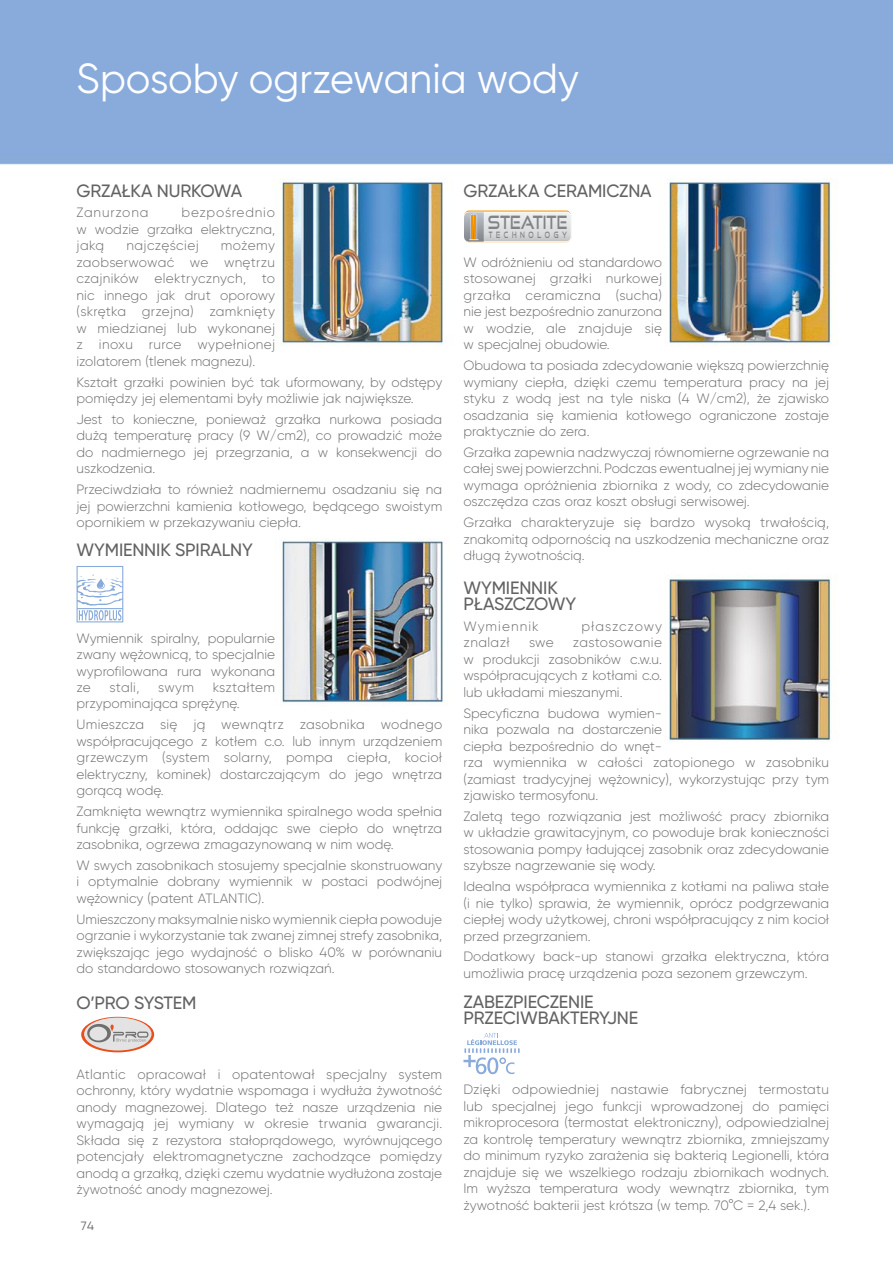
<style>
.page{position:relative;width:893px;height:1263px;background:#fff}
.page>*{position:absolute;margin:0;border:0;box-sizing:border-box;transform-origin:0 0}
.t1{font:42px "Gilroy";color:#fff}
.t2{font:18.15px "Good Times Rg";color:#808386;scale:.77 1}
.t3{font:500 17.85px/16.5px "Gilroy";letter-spacing:-.01em;color:#646363}
.t4{font:300 13.5px/16.5px "Gilroy";color:#706f6f;text-align:justify}
.t5{font:300 13.5px "Gilroy";letter-spacing:.03em;color:#706f6f}
.t6{font:300 13.5px "Gilroy";letter-spacing:.065em;color:#706f6f}
.t7{font:300 13.5px "Gilroy";letter-spacing:.06em;color:#706f6f}
.t8{font:300 13.5px "Gilroy";letter-spacing:.075em;color:#706f6f}
.t9{font:12px "Gilroy";color:#646363}
.t10{font:8.7px "Good Times Rg";letter-spacing:.675em;color:#808386;scale:.62 1}
</style>
<div class="page">
<img style="left:0;top:0;width:893px;height:1075px">
<svg style="left:464px;top:211px;width:107px;height:31px;background:#d8d5cf"></svg>
<svg style="left:77px;top:566px;width:46px;height:56px"></svg>
<svg style="left:77px;top:1013px;width:82px;height:41px"></svg>
<svg style="left:81px;top:1017px;width:73px;height:35px"></svg>
<div style="left:84px;top:1017px;width:68px;height:33px;background:#e3e3e3;border-radius:50%"></div>
<svg style="left:87px;top:1024px;width:61px;height:18px"></svg>
<svg style="left:463px;top:1033px;width:57px;height:41px"></svg>
<h1 class="t1" style="left:77px;top:53px;width:504px">Sposoby ogrzewania wody</h1>
<h3 class="t3" style="left:77px;top:182px;width:167px">GRZAŁKA NURKOWA</h3>
<p class="t7" style="left:77px;top:204px;width:73px">Zanurzona</p>
<p class="t4" style="left:77px;top:204px;width:200px;text-indent:105px">bezpośrednio w wodzie grzałka elektryczna, jaką</p>
<p class="t5" style="left:126px;top:237px;width:74px">najczęściej</p>
<p class="t4" style="left:77px;top:237px;width:200px;text-indent:144px">możemy zaobserwować we wnętrzu czajników elektrycznych, to nic innego jak drut oporowy (skrętka grzejna) zamknięty w miedzianej lub wykonanej z inoxu rurce wypełnionej izolatorem (tlenek magnezu).</p>
<p class="t4" style="left:77px;top:374px;width:367px">Kształt grzałki powinien być tak uformowany, by odstępy pomiędzy jej elementami były możliwie jak największe.</p>
<p class="t4" style="left:77px;top:411px;width:367px">Jest to konieczne, ponieważ grzałka nurkowa posiada dużą temperaturę pracy (9 W/cm2), co prowadzić może do nadmiernego jej przegrzania, a w konsekwencji do uszkodzenia.</p>
<p class="t4" style="left:77px;top:481px;width:367px">Przeciwdziała to również nadmiernemu osadzaniu się na jej powierzchni kamienia kotłowego, będącego swoistym opornikiem w przekazywaniu ciepła.</p>
<h3 class="t3" style="left:77px;top:541px;width:178px">WYMIENNIK SPIRALNY</h3>
<p class="t4" style="left:77px;top:629px;width:200px">Wymiennik spiralny, popularnie zwany wężownicą, to specjalnie wyprofilowana rura wykonana ze</p>
<p class="t4" style="left:77px;top:679px;width:200px;text-indent:136px">kształtem przypominająca sprężynę.</p>
<p class="t4" style="left:77px;top:716px;width:367px">Umieszcza się ją wewnątrz zasobnika wodnego współpracującego z kotłem c.o. lub innym urządzeniem grzewczym (system solarny, pompa ciepła, kocioł elektryczny, kominek) dostarczającym do jego wnętrza gorącą wodę.</p>
<p class="t4" style="left:77px;top:803px;width:367px">Zamknięta wewnątrz wymiennika spiralnego woda spełnia funkcję grzałki, która, oddając swe ciepło do wnętrza zasobnika, ogrzewa zmagazynowaną w nim wodę.</p>
<p class="t4" style="left:77px;top:857px;width:367px">W swych zasobnikach stosujemy specjalnie skonstruowany i optymalnie dobrany wymiennik w postaci podwójnej wężownicy (patent ATLANTIC).</p>
<p class="t4" style="left:77px;top:910px;width:367px">Umieszczony maksymalnie nisko wymiennik ciepła powoduje ogrzanie i wykorzystanie tak zwanej zimnej strefy zasobnika, zwiększając jego wydajność o blisko 40% w porównaniu do standardowo stosowanych rozwiązań.</p>
<h3 class="t3" style="left:77px;top:994px;width:121px">O’PRO SYSTEM</h3>
<p class="t4" style="left:110px;top:679px;width:31px">stali,</p>
<p class="t4" style="left:158px;top:679px;width:37px">swym</p>
<p class="t4" style="left:77px;top:1066px;width:367px">Atlantic opracował i opatentował specjalny system ochronny, który wydatnie wspomaga i wydłuża żywotność anody magnezowej. Dlatego też nasze urządzenia nie wymagają jej wymiany w okresie trwania gwarancji.<br>Składa się z rezystora stałoprądowego, wyrównującego potencjały elektromagnetyczne zachodzące pomiędzy anodą a grzałką, dzięki czemu wydatnie wydłużona zostaje żywotność anody magnezowej.</p>
<p class="t9" style="left:81px;top:1218px;width:15px">74</p>
<h3 class="t3" style="left:464px;top:182px;width:190px">GRZAŁKA CERAMICZNA</h3>
<h2 class="t2" style="left:488px;top:212px;width:105px">STEATITE</h2>
<p class="t10" style="left:489px;top:230px;width:128px">TECHNOLOGY</p>
<p class="t4" style="left:463px;top:254px;width:200px">W odróżnieniu od standardowo stosowanej grzałki nurkowej grzałka ceramiczna (sucha) nie jest bezpośrednio zanurzona w wodzie, ale znajduje się w specjalnej obudowie.</p>
<p class="t4" style="left:463px;top:357px;width:367px">Obudowa ta posiada zdecydowanie większą powierzchnię wymiany ciepła, dzięki czemu temperatura pracy na jej styku z wodą jest na tyle niska (4 W/cm2), że zjawisko osadzania się kamienia kotłowego ograniczone zostaje praktycznie do zera.</p>
<p class="t4" style="left:463px;top:444px;width:367px">Grzałka zapewnia nadzwyczaj równomierne ogrzewanie na całej swej powierzchni. Podczas ewentualnej jej wymiany nie wymaga opróżnienia zbiornika z wody, co zdecydowanie oszczędza czas oraz koszt obsługi serwisowej.</p>
<p class="t4" style="left:463px;top:514px;width:367px">Grzałka charakteryzuje się bardzo wysoką trwałością, znakomitą odpornością na uszkodzenia mechaniczne oraz długą żywotnością.</p>
<h3 class="t3" style="left:464px;top:579px;width:114px">WYMIENNIK<br>PŁASZCZOWY</h3>
<p class="t8" style="left:463px;top:618px;width:77px">Wymiennik</p>
<p class="t6" style="left:581px;top:618px;width:82px">płaszczowy</p>
<p class="t5" style="left:463px;top:634px;width:48px">znalazł</p>
<p class="t4" style="left:529px;top:634px;width:26px">swe</p>
<p class="t4" style="left:463px;top:634px;width:200px;text-indent:109px">zastosowanie w produkcji zasobników c.w.u. współpracujących z kotłami c.o. lub układami mieszanymi.</p>
<p class="t4" style="left:463px;top:704px;width:367px;text-align:left">Specyficzna budowa wymien-<br>nika pozwala na dostarczenie<br>ciepła bezpośrednio do wnęt-<br>rza wymiennika w całości zatopionego w zasobniku (zamiast tradycyjnej wężownicy), wykorzystując przy tym zjawisko termosyfonu.</p>
<p class="t4" style="left:463px;top:808px;width:367px">Zaletą tego rozwiązania jest możliwość pracy zbiornika w układzie grawitacyjnym, co powoduje brak konieczności stosowania pompy ładującej zasobnik oraz zdecydowanie szybsze nagrzewanie się wody.</p>
<p class="t4" style="left:463px;top:878px;width:367px">Idealna współpraca wymiennika z kotłami na paliwa stałe (i nie tylko) sprawia, że wymiennik, oprócz podgrzewania ciepłej wody użytkowej, chroni współpracujący z nim kocioł przed przegrzaniem.</p>
<p class="t4" style="left:463px;top:948px;width:367px">Dodatkowy back-up stanowi grzałka elektryczna, która umożliwia pracę urządzenia poza sezonem grzewczym.</p>
<h3 class="t3" style="left:464px;top:993px;width:176px">ZABEZPIECZENIE<br>PRZECIWBAKTERYJNE</h3>
<p class="t4" style="left:463px;top:1081px;width:367px">Dzięki odpowiedniej nastawie fabrycznej termostatu lub specjalnej jego funkcji wprowadzonej do pamięci mikroprocesora (termostat elektroniczny), odpowiedzialnej za kontrolę temperatury wewnątrz zbiornika, zmniejszamy do minimum ryzyko zarażenia się bakterią Legionelli, która znajduje się we wszelkiego rodzaju zbiornikach wodnych.<br>Im wyższa temperatura wody wewnątrz zbiornika, tym żywotność bakterii jest krótsza (w temp. 70°C = 2,4 sek.).</p>
</div>
